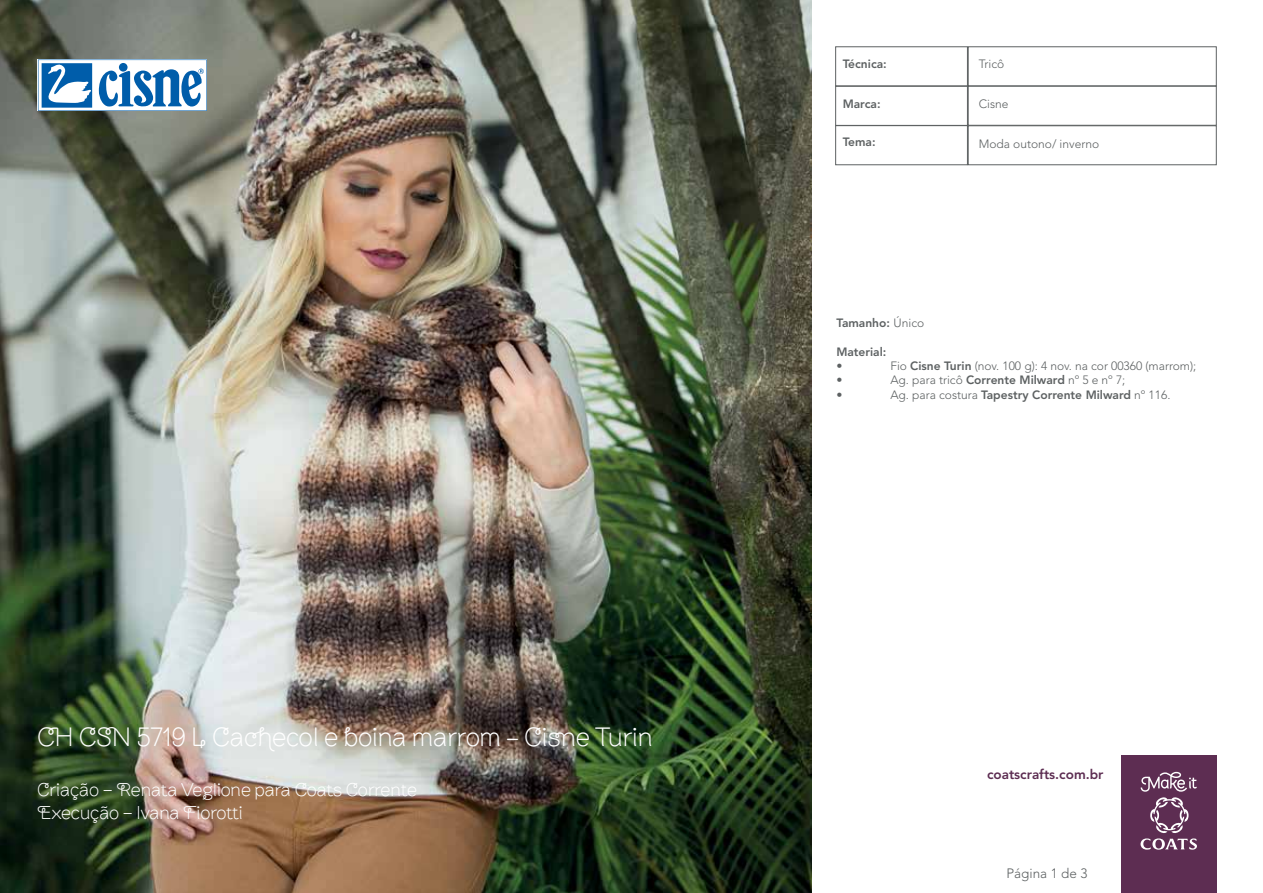
<style>
.page{position:relative;width:1263px;height:893px;background:#fff}
.page>*{position:absolute;margin:0;border:0;box-sizing:border-box;transform-origin:0 0}
.t1{font:300 27px "Brownstone Sans";letter-spacing:-.005em;color:#fff}
.t2{font:300 18.9px/22.6px "Brownstone Sans";letter-spacing:-.01em;color:#fff}
.t3{font:800 13.5px "Avenir LT Std";color:#5d2d52}
.t4{font:300 13.5px "Avenir LT Std";color:#5d6162}
.t5{font:300 12px "Avenir LT Std";color:#5d6162}
.t6{font:800 12px "Avenir LT Std";color:#5d6162}
.s1{font-weight:300}
.s2{font-weight:800}
</style>
<div class="page">
<img style="left:0;top:0;width:811px;height:893px">
<div style="left:1121px;top:756px;width:95px;height:137px;background:#5d2d52"></div>
<svg style="left:1140px;top:772px;width:57px;height:78px"></svg>
<svg style="left:38px;top:60px;width:169px;height:51px"></svg>
<div style="left:968px;top:126px;width:248px;height:39px;border:1px solid #5d6162"></div>
<div style="left:835px;top:47px;width:133px;height:39px;border:1px solid #5d6162"></div>
<div style="left:835px;top:86px;width:133px;height:40px;border:1px solid #5d6162"></div>
<div style="left:835px;top:125px;width:133px;height:40px;border:1px solid #5d6162"></div>
<div style="left:968px;top:47px;width:248px;height:39px;border:1px solid #5d6162"></div>
<div style="left:968px;top:86px;width:248px;height:39px;border:1px solid #5d6162"></div>
<h1 class="t1" style="left:37px;top:721px;width:617px">CH CSN 5719 L Cachecol e boina marrom - Cisne Turin</h1>
<h2 class="t2" style="left:37px;top:778px;width:381px">Criação – Renata Veglione para Coats Corrente<br>Execução – Ivana Fiorotti</h2>
<p class="t6" style="left:843px;top:57px;width:46px">Técnica:</p>
<p class="t5" style="left:979px;top:57px;width:27px">Tricô</p>
<p class="t6" style="left:843px;top:96px;width:39px">Marca:</p>
<p class="t5" style="left:979px;top:97px;width:31px">Cisne</p>
<p class="t6" style="left:843px;top:135px;width:34px">Tema:</p>
<p class="t5" style="left:979px;top:137px;width:122px">Moda outono/ inverno</p>
<p class="t6" style="left:836px;top:315px;width:89px">Tamanho: <span class="s1">Único</span></p>
<p class="t6" style="left:836px;top:344px;width:52px">Material:</p>
<p class="t5" style="left:836px;top:359px;width:7px">•</p>
<p class="t5" style="left:890px;top:359px;width:307px">Fio <span class="s2">Cisne Turin</span> (nov. 100 g): 4 nov. na cor 00360 (marrom);</p>
<p class="t5" style="left:836px;top:373px;width:7px">•</p>
<p class="t5" style="left:890px;top:373px;width:236px">Ag. para tricô <span class="s2">Corrente Milward</span> nº 5 e nº 7;</p>
<p class="t5" style="left:836px;top:388px;width:7px">•</p>
<p class="t6" style="left:890px;top:387px;width:282px"><span class="s1">Ag. para costura</span> Tapestry Corrente Milward <span class="s1">nº 116.</span></p>
<p class="t3" style="left:987px;top:766px;width:118px">coatscrafts.com.br</p>
<p class="t4" style="left:1006px;top:865px;width:83px">Página 1 de 3</p>
</div>
